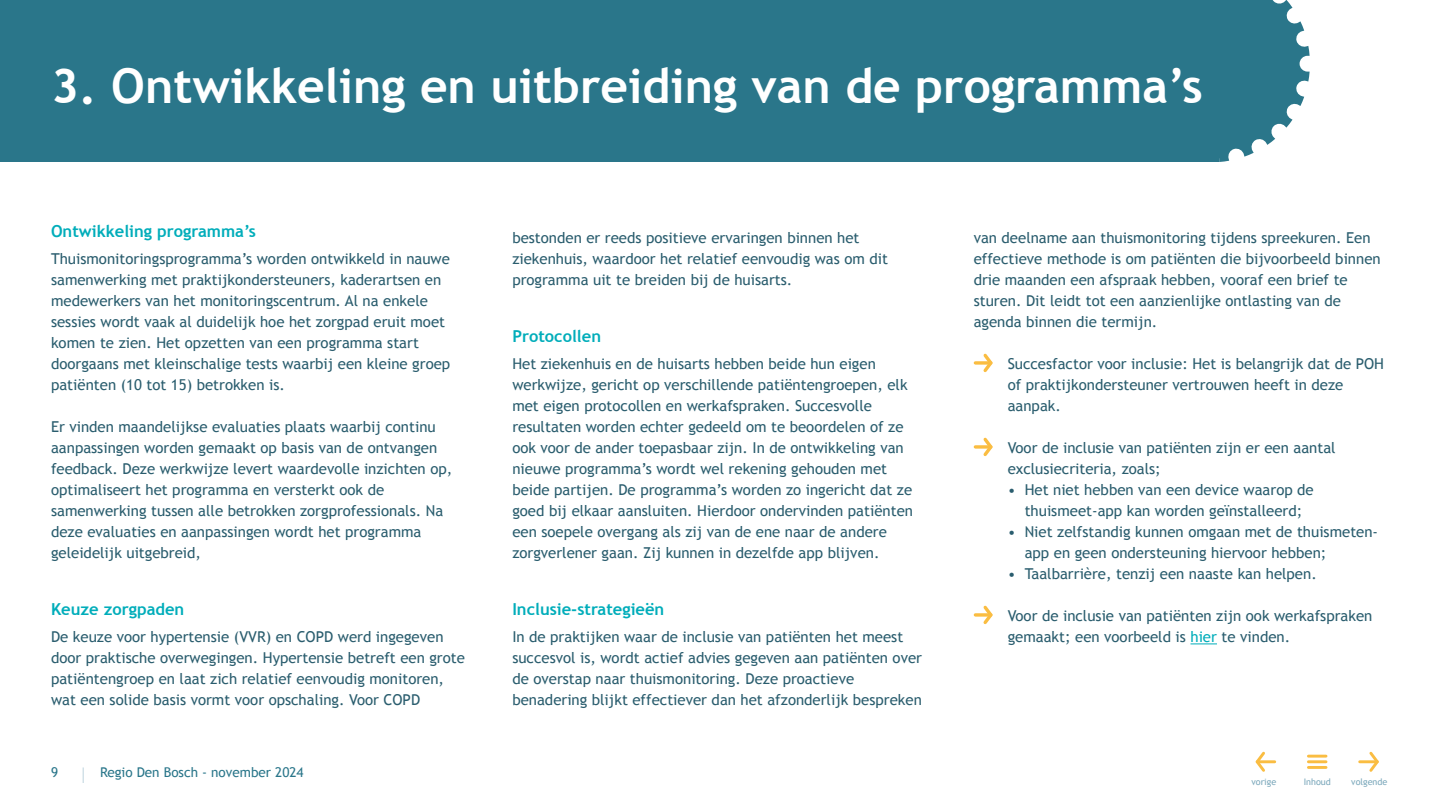
<style>
.page{position:relative;width:1441px;height:810px;background:#fff}
.page>*{position:absolute;margin:0;border:0;box-sizing:border-box;transform-origin:0 0}
.Hoofdstuk_titel{font:700 48px "Trebuchet MS";color:#fff}
.Alinekop{font:700 16.5px "Trebuchet MS";color:#00adba}
.Plat{font:15px/21px "Trebuchet MS";color:#2a5d6e}
.Opsomming{font:15px/21px "Trebuchet MS";color:#2a5d6e}
.t1{font:13.5px "Trebuchet MS";color:#2a768a}
.t2{font:9px "Trebuchet MS";color:#7ba8bb}
.s1{color:#00adba}
</style>
<div class="page">
<svg style="left:1190px;top:643px;width:26px;height:1px"></svg>
<svg style="left:975px;top:361px;width:5px;height:4px"></svg>
<svg style="left:980px;top:353px;width:13px;height:20px"></svg>
<svg style="left:975px;top:445px;width:5px;height:4px"></svg>
<svg style="left:980px;top:437px;width:13px;height:20px"></svg>
<svg style="left:975px;top:613px;width:5px;height:4px"></svg>
<svg style="left:980px;top:605px;width:13px;height:20px"></svg>
<svg style="left:1222px;top:0;width:87px;height:162px"></svg>
<div style="left:0;top:0;width:1222px;height:162px;background:#2a768a"></div>
<svg style="left:83px;top:767px;width:1px;height:16px"></svg>
<hr style="left:1359px;top:760px;width:18px;height:3px;background:#fabd42">
<svg style="left:1366px;top:751px;width:13px;height:21px"></svg>
<hr style="left:1256px;top:760px;width:18px;height:3px;background:#fabd42">
<svg style="left:1255px;top:751px;width:12px;height:21px"></svg>
<hr style="left:1308px;top:755px;width:17px;height:3px;background:#fabd42">
<hr style="left:1308px;top:760px;width:17px;height:3px;background:#fabd42">
<hr style="left:1308px;top:766px;width:17px;height:3px;background:#fabd42">
<p class="Hoofdstuk_titel" style="left:51px;top:56px;width:1153px">3. Ontwikkeling en uitbreiding van de programma’s</p>
<p class="Alinekop" style="left:51px;top:221px;width:206px">Ontwikkeling programma’s</p>
<p class="Plat" style="left:51px;top:248px;width:400px">Thuismonitoringsprogramma’s worden ontwikkeld in nauwe samenwerking met praktijkondersteuners, kaderartsen en medewerkers van het monitoringscentrum. Al na enkele sessies wordt vaak al duidelijk hoe het zorgpad eruit moet komen te zien. Het opzetten van een programma start doorgaans met kleinschalige tests waarbij een kleine groep patiënten (10 tot 15) betrokken is.</p>
<p class="Plat" style="left:51px;top:416px;width:403px">Er vinden maandelijkse evaluaties plaats waarbij continu aanpassingen worden gemaakt op basis van de ontvangen feedback. Deze werkwijze levert waardevolle inzichten op, optimaliseert het programma en versterkt ook de samenwerking tussen alle betrokken zorgprofessionals. Na deze evaluaties en aanpassingen wordt het programma geleidelijk uitgebreid,</p>
<p class="Alinekop" style="left:51px;top:599px;width:135px">Keuze zorgpaden</p>
<p class="Plat" style="left:51px;top:626px;width:415px">De keuze voor hypertensie (VVR) en COPD werd ingegeven door praktische overwegingen. Hypertensie betreft een grote patiëntengroep en laat zich relatief eenvoudig monitoren, wat een solide basis vormt voor opschaling. Voor COPD</p>
<p class="t1" style="left:51px;top:765px;width:9px">9</p>
<p class="t1" style="left:100px;top:765px;width:205px">Regio Den Bosch - november 2024</p>
<p class="Plat" style="left:512px;top:227px;width:377px">bestonden er reeds positieve ervaringen binnen het ziekenhuis, waardoor het relatief eenvoudig was om dit programma uit te breiden bij de huisarts.</p>
<p class="Alinekop" style="left:512px;top:326px;width:90px">Protocollen</p>
<p class="Plat" style="left:512px;top:353px;width:402px">Het ziekenhuis en de huisarts hebben beide hun eigen werkwijze, gericht op verschillende patiëntengroepen, elk met eigen protocollen en werkafspraken. Succesvolle resultaten worden echter gedeeld om te beoordelen of ze ook voor de ander toepasbaar zijn. In de ontwikkeling van nieuwe programma’s wordt wel rekening gehouden met beide partijen. De programma’s worden zo ingericht dat ze goed bij elkaar aansluiten. Hierdoor ondervinden patiënten een soepele overgang als zij van de ene naar de andere zorgverlener gaan. Zij kunnen in dezelfde app blijven.</p>
<p class="Alinekop" style="left:512px;top:599px;width:153px">Inclusie-strategieën</p>
<p class="Plat" style="left:512px;top:626px;width:411px">In de praktijken waar de inclusie van patiënten het meest succesvol is, wordt actief advies gegeven aan patiënten over de overstap naar thuismonitoring. Deze proactieve benadering blijkt effectiever dan het afzonderlijk bespreken</p>
<p class="Plat" style="left:973px;top:227px;width:408px">van deelname aan thuismonitoring tijdens spreekuren. Een effectieve methode is om patiënten die bijvoorbeeld binnen drie maanden een afspraak hebben, vooraf een brief te sturen. Dit leidt tot een aanzienlijke ontlasting van de agenda binnen die termijn.</p>
<p class="Opsomming" style="left:1007px;top:353px;width:378px">Succesfactor voor inclusie: Het is belangrijk dat de POH of praktijkondersteuner vertrouwen heeft in deze aanpak.</p>
<p class="Opsomming" style="left:1007px;top:437px;width:329px">Voor de inclusie van patiënten zijn er een aantal exclusiecriteria, zoals;</p>
<p class="Plat" style="left:1007px;top:479px;width:307px;text-align:center">• Het niet hebben van een device waarop de thuismeet-app kan worden geïnstalleerd;</p>
<p class="Plat" style="left:1024px;top:521px;width:355px;text-indent:-17px">• Niet zelfstandig kunnen omgaan met de thuismeten&shy;app en geen ondersteuning hiervoor hebben;</p>
<p class="Plat" style="left:1007px;top:563px;width:310px">• Taalbarrière, tenzij een naaste kan helpen.</p>
<p class="Opsomming" style="left:1007px;top:605px;width:366px">Voor de inclusie van patiënten zijn ook werkafspraken gemaakt; een voorbeeld is <span class="s1">hier</span> te vinden.</p>
<p class="t2" style="left:1251px;top:777px;width:26px">vorige</p>
<p class="t2" style="left:1303px;top:777px;width:29px">Inhoud</p>
<p class="t2" style="left:1350px;top:777px;width:38px">volgende</p>
</div>
